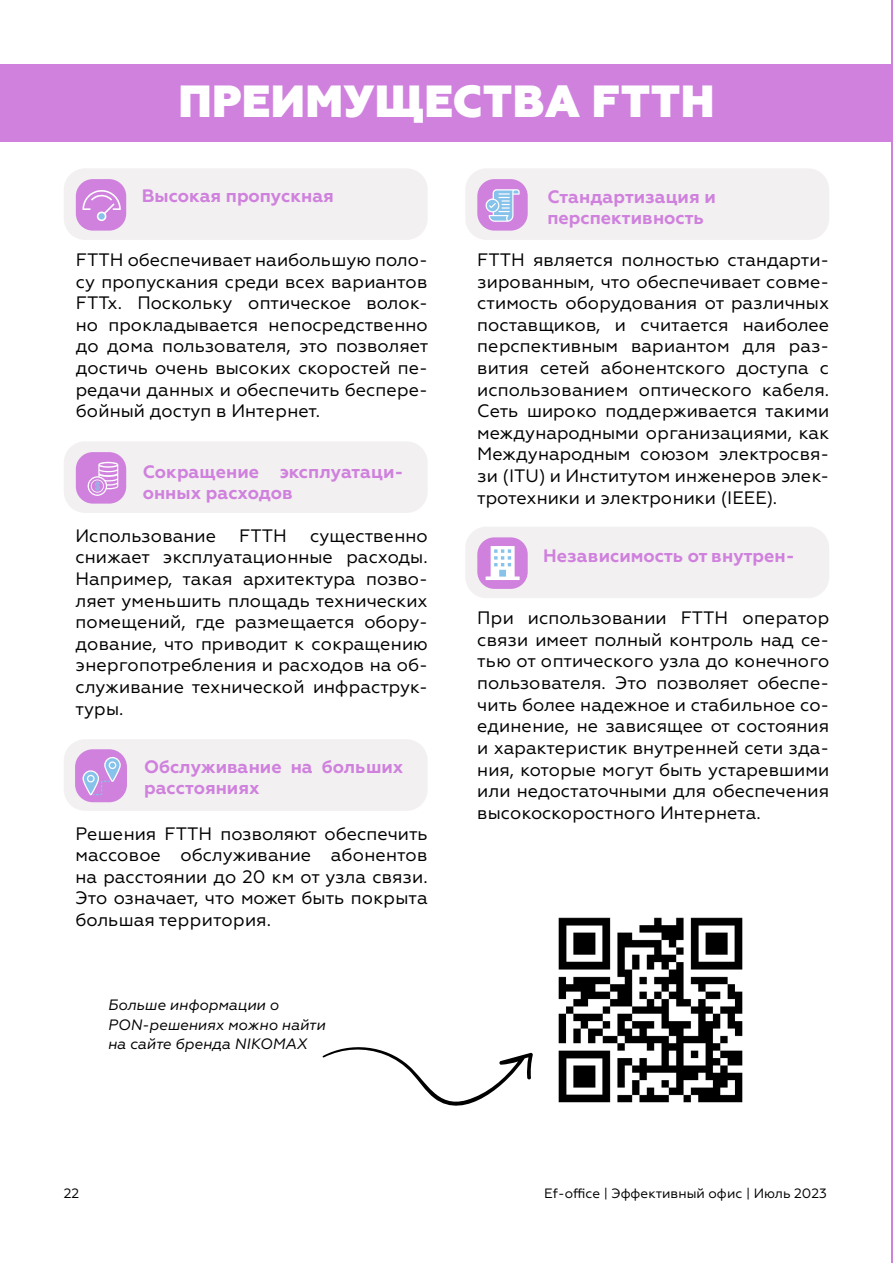
<style>
.page{position:relative;width:893px;height:1263px;background:#fff}
.page>*{position:absolute;margin:0;border:0;box-sizing:border-box;transform-origin:0 0}
.t1{font:800 45px "Geometria";letter-spacing:.01em;color:#fff}
.t2{font:18px/21.6px "Geometria";color:#000;text-align:justify}
.t3{font:700 18px/21px "Geometria";color:#cf81dd}
.t4{font:italic 15px/19.5px "Geometria";color:#000}
.t5{font:13.5px "Geometria";color:#000}
</style>
<div class="page">
<hr style="left:892px;top:0;width:1px;height:1263px;background:#cf81dd">
<div style="left:0;top:64px;width:893px;height:77px;background:#cf81dd"></div>
<div style="left:64px;top:739px;width:364px;height:72px;background:#f3f0f1;border-radius:21px"></div>
<div style="left:76px;top:750px;width:50px;height:51px;background:#cf81dd;border-radius:17px"></div>
<div style="left:75px;top:749px;width:52px;height:53px;border:2px solid #cf81dd;border-radius:17px"></div>
<svg style="left:82px;top:757px;width:39px;height:38px"></svg>
<div style="left:64px;top:168px;width:364px;height:72px;background:#f3f0f1;border-radius:21px"></div>
<div style="left:76px;top:179px;width:50px;height:52px;background:#cf81dd;border-radius:17px"></div>
<svg style="left:82px;top:190px;width:39px;height:31px"></svg>
<div style="left:98px;top:213px;width:7px;height:7px;background:#87c2eb;border-radius:50%"></div>
<div style="left:465px;top:168px;width:364px;height:72px;background:#f3f0f1;border-radius:21px"></div>
<div style="left:477px;top:179px;width:51px;height:52px;background:#cf81dd;border-radius:17px"></div>
<svg style="left:486px;top:189px;width:34px;height:33px"></svg>
<div style="left:64px;top:441px;width:364px;height:72px;background:#f3f0f1;border-radius:21px"></div>
<div style="left:76px;top:452px;width:50px;height:52px;background:#cf81dd;border-radius:17px"></div>
<svg style="left:88px;top:462px;width:30px;height:34px"></svg>
<div style="left:465px;top:527px;width:364px;height:71px;background:#f3f0f1;border-radius:21px"></div>
<div style="left:477px;top:537px;width:51px;height:52px;background:#cf81dd;border-radius:17px"></div>
<svg style="left:486px;top:546px;width:34px;height:34px"></svg>
<img style="left:558px;top:917px;width:185px;height:186px">
<svg style="left:322px;top:1047px;width:211px;height:59px"></svg>
<p class="t1" style="left:178px;top:75px;width:538px">ПРЕИМУЩЕСТВА FTTH</p>
<p class="t3" style="left:142px;top:186px;width:194px">Высокая пропускная</p>
<p class="t2" style="left:76px;top:249px;width:354px">FTTH обеспечивает наибольшую поло&shy;су пропускания среди всех вариантов FTTx. Поскольку оптическое волок&shy;но прокладывается непосредственно до дома пользователя, это позволяет достичь очень высоких скоростей пе&shy;редачи данных и обеспечить беспере&shy;бойный доступ в Интернет.</p>
<p class="t3" style="left:143px;top:462px;width:262px">Сокращение эксплуатаци&shy;онных расходов</p>
<p class="t2" style="left:75px;top:525px;width:142px">Использование</p>
<p class="t2" style="left:239px;top:525px;width:49px">FTTH</p>
<p class="t2" style="left:75px;top:525px;width:354px;text-indent:235px">существенно снижает эксплуатационные расходы.<br>Например, такая архитектура позво&shy;ляет уменьшить площадь технических помещений, где размещается обору&shy;дование, что приводит к сокращению энергопотребления и расходов на об&shy;служивание технической инфраструк&shy;туры.</p>
<p class="t3" style="left:144px;top:757px;width:261px">Обслуживание на больших расстояниях</p>
<p class="t2" style="left:75px;top:822px;width:354px">Решения FTTH позволяют обеспечить массовое обслуживание абонентов на расстоянии до 20 км от узла связи.<br>Это означает, что может быть покрыта большая территория.</p>
<p class="t4" style="left:108px;top:995px;width:219px">Больше информации о<br>PON-решениях можно найти на сайте бренда NIKOMAX</p>
<p class="t3" style="left:547px;top:187px;width:170px">Стандартизация и перспективность</p>
<p class="t2" style="left:477px;top:249px;width:353px">FTTH является полностью стандарти&shy;зированным, что обеспечивает совме&shy;стимость оборудования от различных поставщиков, и считается наиболее перспективным вариантом для раз&shy;вития сетей абонентского доступа с использованием оптического кабеля.<br>Сеть широко поддерживается такими международными организациями, как Международным союзом электросвя&shy;зи (ITU) и Институтом инженеров элек&shy;тротехники и электроники (IEEE).</p>
<p class="t3" style="left:543px;top:545px;width:253px">Независимость от внутрен-</p>
<p class="t2" style="left:477px;top:607px;width:353px">При использовании FTTH оператор связи имеет полный контроль над се&shy;тью от оптического узла до конечного пользователя. Это позволяет обеспе&shy;чить более надежное и стабильное со&shy;единение, не зависящее от состояния и характеристик внутренней сети зда&shy;ния, которые могут быть устаревшими или недостаточными для обеспечения высокоскоростного Интернета.</p>
<p class="t5" style="left:64px;top:1185px;width:17px">22</p>
<p class="t5" style="left:544px;top:1185px;width:284px">Ef-office | Эффективный офис | Июль 2023</p>
</div>
